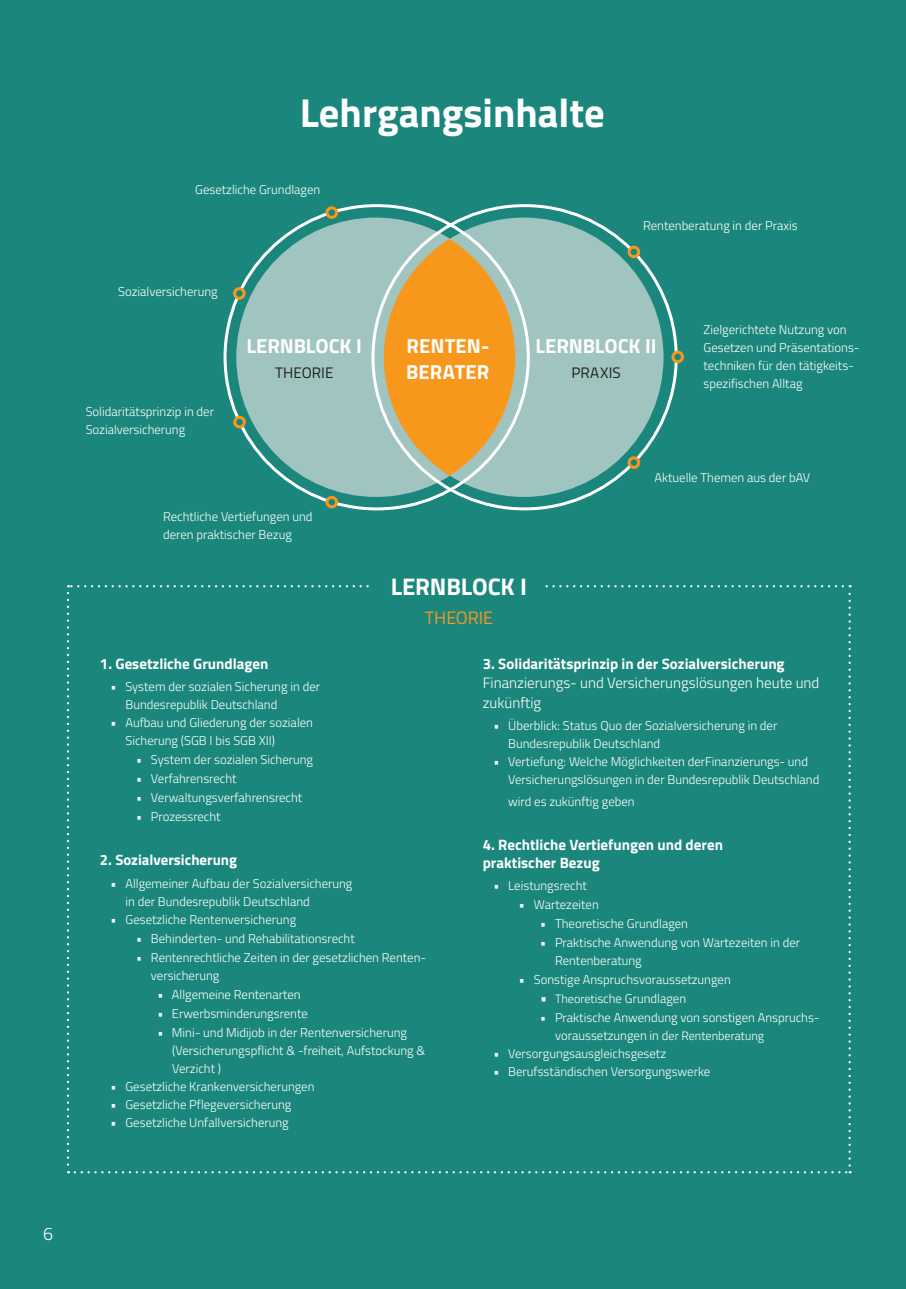
<style>
.page{position:relative;width:906px;height:1289px;background:#fff}
.page>*{position:absolute;margin:0;border:0;box-sizing:border-box;transform-origin:0 0}
.t1{font:700 40.5px "Titillium Web";color:#fff}
.t2{font:700 24px "Titillium Web";letter-spacing:-.005em;color:#fff}
.t3{font:700 20.25px/26px "Titillium Web";color:#fff}
.t4{font:18px "Titillium Web";letter-spacing:-.005em;color:#f7981d}
.t5{font:300 18px "Titillium Web";color:#fff}
.t6{font:15.15px "Titillium Web";letter-spacing:.005em;color:#231f20}
.t7{font:700 15px/18px "Titillium Web";color:#fff}
.t8{font:300 15px/19.5px "Titillium Web";color:#fff}
.t9{font:700 14.85px "Titillium Web";color:#fff}
.t10{font:300 12.75px/18px "Titillium Web";color:#fff}
.s1{font-size:14.85px}
.s2{font-size:12.15px}
</style>
<div class="page">
<div style="left:0;top:0;width:906px;height:1288px;background:#1b877c"></div>
<svg style="left:67px;top:585px;width:783px;height:588px"></svg>
<div style="left:372px;top:560px;width:173px;height:69px;background:#1b877c"></div>
<svg style="left:236px;top:217px;width:214px;height:280px;fill:#a0c4bf"></svg>
<svg style="left:450px;top:217px;width:213px;height:280px;fill:#a0c4bf"></svg>
<div style="left:384px;top:239px;width:131px;height:237px;background:#f7981d;border-radius:50%"></div>
<div style="left:325px;top:206px;width:13px;height:13px;border:3px solid #f7981d;border-radius:50%"></div>
<div style="left:671px;top:351px;width:13px;height:12px;border:3px solid #f7981d;border-radius:50%"></div>
<div style="left:629px;top:247px;width:9px;height:10px;background:#1b877c;border-radius:50%"></div>
<div style="left:627px;top:246px;width:13px;height:12px;border:3px solid #f7981d;border-radius:50%"></div>
<div style="left:629px;top:458px;width:9px;height:9px;background:#1b877c;border-radius:50%"></div>
<div style="left:627px;top:456px;width:13px;height:13px;border:3px solid #f7981d;border-radius:50%"></div>
<div style="left:325px;top:496px;width:13px;height:12px;border:3px solid #f7981d;border-radius:50%"></div>
<div style="left:235px;top:417px;width:9px;height:10px;background:#1b877c;border-radius:50%"></div>
<div style="left:233px;top:416px;width:13px;height:12px;border:3px solid #f7981d;border-radius:50%"></div>
<div style="left:235px;top:289px;width:9px;height:9px;background:#1b877c;border-radius:50%"></div>
<div style="left:233px;top:287px;width:13px;height:13px;border:3px solid #f7981d;border-radius:50%"></div>
<h1 class="t1" style="left:300px;top:82px;width:306px">Lehrgangsinhalte</h1>
<p class="t10" style="left:195px;top:180px;width:127px">Gesetzliche Grundlagen</p>
<p class="t10" style="left:118px;top:281px;width:101px">Sozialversicherung</p>
<p class="t10" style="left:86px;top:402px;width:130px">Solidaritätsprinzip in der<br>Sozialversicherung</p>
<h3 class="t3" style="left:247px;top:332px;width:117px">LERNBLOCK I</h3>
<p class="t6" style="left:275px;top:361px;width:60px">THEORIE</p>
<p class="t10" style="left:163px;top:507px;width:151px">Rechtliche Vertiefungen und deren praktischer Bezug</p>
<p class="t10" style="left:643px;top:216px;width:156px">Rentenberatung in der Praxis</p>
<h3 class="t3" style="left:406px;top:332px;width:85px">RENTEN-<br>BERATER</h3>
<h3 class="t3" style="left:535px;top:332px;width:122px">LERNBLOCK II</h3>
<p class="t6" style="left:571px;top:361px;width:51px">PRAXIS</p>
<p class="t10" style="left:703px;top:319px;width:157px">Zielgerichtete Nutzung von<br>Gesetzen und Präsentations&shy;techniken für den tätigkeits&shy;spezifischen Alltag</p>
<h2 class="t2" style="left:391px;top:568px;width:138px">LERNBLOCK I</h2>
<h3 class="t4" style="left:425px;top:605px;width:70px">THEORIE</h3>
<p class="t10" style="left:654px;top:468px;width:157px">Aktuelle Themen aus der bAV</p>
<p class="t7" style="left:100px;top:653px;width:170px">1. Gesetzliche Grundlagen</p>
<p class="t10" style="left:125px;top:677px;width:196px;text-indent:-15px">• System der sozialen Sicherung in der<br>Bundesrepublik Deutschland</p>
<p class="t10" style="left:125px;top:713px;width:189px;text-indent:-15px">• Aufbau und Gliederung der sozialen<br>Sicherung (SGB I bis SGB XII)</p>
<p class="t10" style="left:136px;top:750px;width:178px">• System der sozialen Sicherung</p>
<p class="t10" style="left:136px;top:769px;width:102px">• Verfahrensrecht</p>
<p class="t10" style="left:136px;top:788px;width:168px">• Verwaltungsverfahrensrecht</p>
<p class="t10" style="left:136px;top:807px;width:86px">• Prozessrecht</p>
<p class="t9" style="left:100px;top:848px;width:139px">2. Sozialversicherung</p>
<p class="t10" style="left:125px;top:873px;width:228px;text-indent:-15px">• Allgemeiner Aufbau der Sozialversicherung in der Bundesrepublik Deutschland</p>
<p class="t10" style="left:111px;top:909px;width:187px">• Gesetzliche Rentenversicherung</p>
<p class="t10" style="left:136px;top:928px;width:220px">• Behinderten- und Rehabilitationsrecht</p>
<p class="t10" style="left:151px;top:947px;width:277px;text-indent:-15px">• Rentenrechtliche Zeiten in der gesetzlichen Renten&shy;versicherung</p>
<p class="t10" style="left:157px;top:984px;width:145px">• Allgemeine Rentenarten</p>
<p class="t10" style="left:157px;top:1003px;width:152px">• Erwerbsminderungsrente</p>
<p class="t10" style="left:172px;top:1022px;width:254px;text-indent:-15px">• Mini- und Midijob in der Rentenversicherung (Versicherungspflicht &amp; -freiheit, Aufstockung &amp;<br>Verzicht )</p>
<p class="t10" style="left:111px;top:1076px;width:205px">• Gesetzliche Krankenversicherungen</p>
<p class="t10" style="left:111px;top:1094px;width:182px">• Gesetzliche Pflegeversicherung</p>
<p class="t10" style="left:111px;top:1112px;width:180px">• Gesetzliche Unfallversicherung</p>
<p class="t7" style="left:483px;top:653px;width:303px">3. Solidaritätsprinzip in der Sozialversicherung</p>
<p class="t8" style="left:483px;top:672px;width:338px">Finanzierungs- und Versicherungslösungen heute und zukünftig</p>
<p class="t10" style="left:508px;top:716px;width:270px;text-indent:-15px">• Überblick: Status Quo der Sozialversicherung in der<br>Bundesrepublik Deutschland</p>
<p class="t10" style="left:508px;top:752px;width:313px;text-indent:-15px">• Vertiefung: Welche Möglichkeiten derFinanzierungs- und<br>Versicherungslösungen in der Bundesrepublik Deutschland</p>
<p class="t10" style="left:508px;top:791px;width:128px">wird es zukünftig geben</p>
<p class="t7" style="left:483px;top:834px;width:242px">4. Rechtliche Vertiefungen und deren praktischer Bezug</p>
<p class="t10" style="left:493px;top:875px;width:95px">• Leistungsrecht</p>
<p class="t10" style="left:519px;top:895px;width:81px">• Wartezeiten</p>
<p class="t10" style="left:540px;top:914px;width:149px">• Theoretische Grundlagen</p>
<p class="t10" style="left:555px;top:933px;width:247px;text-indent:-15px">• Praktische Anwendung von Wartezeiten in der<br>Rentenberatung</p>
<p class="t10" style="left:519px;top:970px;width:213px">• Sonstige Anspruchsvoraussetzungen</p>
<p class="t10" style="left:540px;top:989px;width:147px"><span class="s1">•</span> <span class="s2">Theoret</span>ische Grundlagen</p>
<p class="t10" style="left:555px;top:1008px;width:266px;text-indent:-15px">• Praktische Anwendung von sonstigen Anspruchs&shy;voraussetzungen in d<span class="s2">er Rentenberatung</span></p>
<p class="t10" style="left:493px;top:1044px;width:174px">• Versorgungsausgleichsgesetz</p>
<p class="t10" style="left:493px;top:1062px;width:218px">• Berufsständischen Versorgungswerke</p>
<h3 class="t5" style="left:43px;top:1221px;width:12px">6</h3>
</div>
